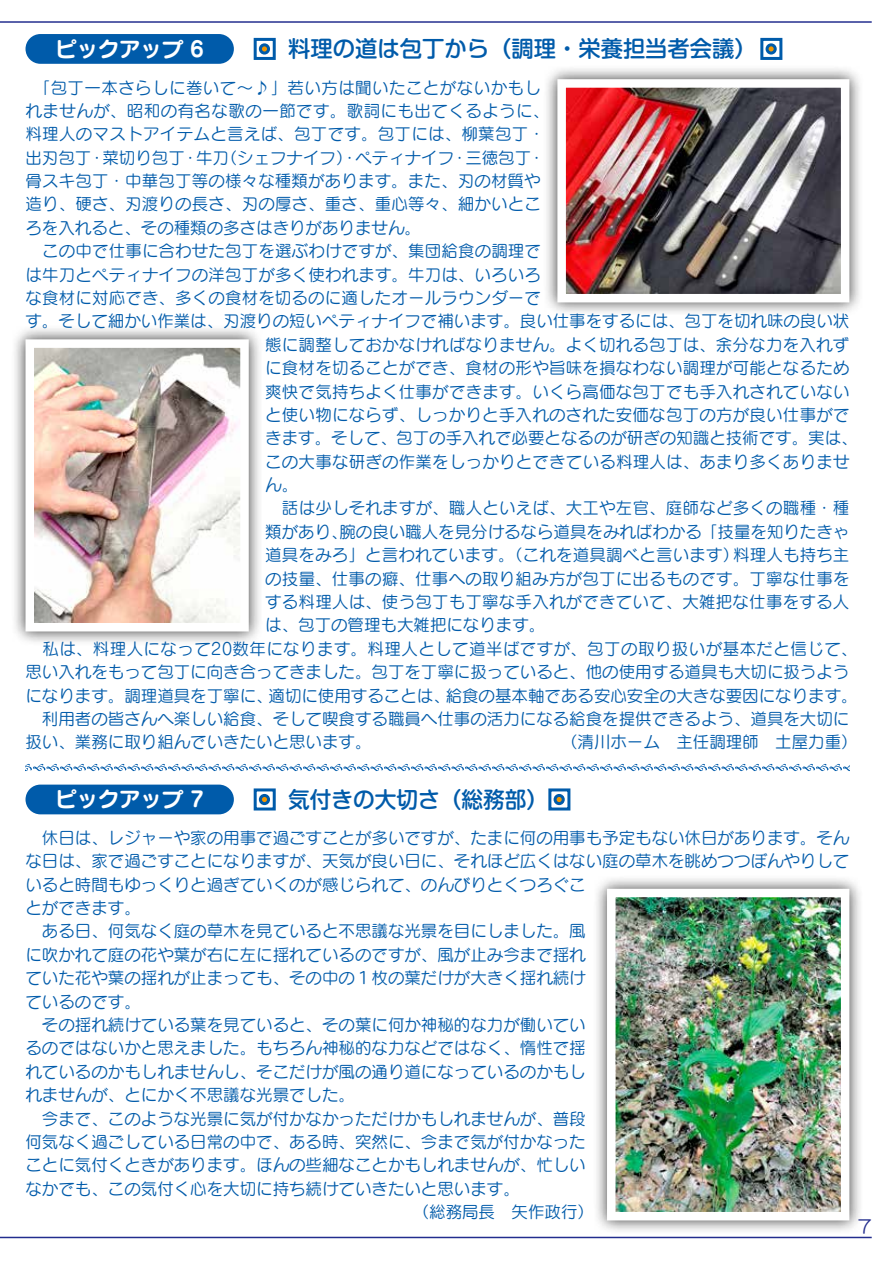
<style>
.page{position:relative;width:893px;height:1263px;background:#fff}
.page>*{position:absolute;margin:0;border:0;box-sizing:border-box;transform-origin:0 0}
.t1{font:500 22.35px "Shin M Go Pro";color:#005baa}
.t2{font:21.3px "Seurat Pro B";color:#fff}
.t3{font:18px "HG Maru Gothic MPRO";color:#222d8e}
.t4{font:16.5px "Seurat Pro M";color:#005baa}
.t5{font:16.5px "Seurat Pro M";letter-spacing:.03em;color:#005baa}
.t6{font:16.5px "Seurat Pro M";letter-spacing:.025em;color:#005baa}
.t7{font:16.5px "Seurat Pro M";letter-spacing:.02em;color:#005baa}
</style>
<div class="page">
<hr style="left:0;top:1237px;width:872px;height:1px;background:#222d8e">
<hr style="left:0;top:21px;width:872px;height:2px;background:#222d8e">
<div style="left:26px;top:34px;width:208px;height:30px;background:#005baa;border-radius:15px"></div>
<div style="left:26px;top:785px;width:208px;height:29px;background:#005baa;border-radius:15px"></div>
<svg style="left:26px;top:764px;width:823px;height:7px"></svg>
<div style="left:254px;top:38px;width:22px;height:22px;border:3px solid #005baa"></div>
<div style="left:260px;top:45px;width:9px;height:8px;background:#f39700;border-radius:50%"></div>
<div style="left:259px;top:43px;width:11px;height:12px;border:3px solid #005baa;border-radius:50%"></div>
<div style="left:254px;top:788px;width:22px;height:22px;border:3px solid #005baa"></div>
<div style="left:260px;top:795px;width:9px;height:9px;background:#f39700;border-radius:50%"></div>
<div style="left:259px;top:794px;width:11px;height:11px;border:3px solid #005baa;border-radius:50%"></div>
<div style="left:760px;top:38px;width:22px;height:22px;border:3px solid #005baa"></div>
<div style="left:767px;top:45px;width:8px;height:8px;background:#f39700;border-radius:50%"></div>
<div style="left:766px;top:43px;width:11px;height:12px;border:3px solid #005baa;border-radius:50%"></div>
<svg style="left:553px;top:794px;width:11px;height:12px"></svg>
<div style="left:548px;top:788px;width:22px;height:22px;border:3px solid #005baa"></div>
<div style="left:555px;top:795px;width:8px;height:9px;background:#f39700;border-radius:50%"></div>
<div style="left:554px;top:794px;width:11px;height:11px;border:3px solid #005baa;border-radius:50%"></div>
<div style="left:593px;top:874px;width:270px;height:361px;background:#000;opacity:.75"></div>
<img style="left:603px;top:884px;width:251px;height:341px">
<div style="left:11px;top:325px;width:252px;height:321px;background:#000;opacity:.75"></div>
<img style="left:21px;top:335px;width:232px;height:301px">
<div style="left:543px;top:65px;width:320px;height:251px;background:#000;opacity:.75"></div>
<img style="left:553px;top:75px;width:301px;height:232px">
<p class="t2" style="left:56px;top:34px;width:150px">ピックアップ 6</p>
<h1 class="t1" style="left:288px;top:31px;width:470px">料理の道は包丁から（調理・栄養担当者会議）</h1>
<p class="t6" style="left:26px;top:77px;width:517px">　「包丁一本さらしに巻いて～♪」若い方は聞いたことがないかもし</p>
<p class="t5" style="left:26px;top:100px;width:525px">れませんが、昭和の有名な歌の一節です。歌詞にも出てくるように、</p>
<p class="t7" style="left:26px;top:123px;width:521px">料理人のマストアイテムと言えば、包丁です。包丁には、柳葉包丁・</p>
<p class="t4" style="left:26px;top:147px;width:521px">出刃包丁・菜切り包丁・牛刀（シェフナイフ）・ペティナイフ・三徳包丁・</p>
<p class="t4" style="left:26px;top:170px;width:517px">骨スキ包丁・中華包丁等の様々な種類があります。また、刃の材質や</p>
<p class="t4" style="left:26px;top:193px;width:517px">造り、硬さ、刃渡りの長さ、刃の厚さ、重さ、重心等々、細かいとこ</p>
<p class="t4" style="left:26px;top:217px;width:397px">ろを入れると、その種類の多さはきりがありません。</p>
<p class="t4" style="left:26px;top:240px;width:517px">　この中で仕事に合わせた包丁を選ぶわけですが、集団給食の調理で</p>
<p class="t4" style="left:26px;top:264px;width:517px">は牛刀とペティナイフの洋包丁が多く使われます。牛刀は、いろいろ</p>
<p class="t4" style="left:26px;top:287px;width:517px">な食材に対応でき、多くの食材を切るのに適したオールラウンダーで</p>
<p class="t4" style="left:26px;top:310px;width:825px">す。そして細かい作業は、刃渡りの短いペティナイフで補います。良い仕事をするには、包丁を切れ味の良い状</p>
<p class="t4" style="left:265px;top:334px;width:586px">態に調整しておかなければなりません。よく切れる包丁は、余分な力を入れず</p>
<p class="t4" style="left:265px;top:357px;width:586px">に食材を切ることができ、食材の形や旨味を損なわない調理が可能となるため</p>
<p class="t4" style="left:265px;top:380px;width:586px">爽快で気持ちよく仕事ができます。いくら高価な包丁でも手入れされていない</p>
<p class="t4" style="left:265px;top:404px;width:586px">と使い物にならず、しっかりと手入れのされた安価な包丁の方が良い仕事がで</p>
<p class="t4" style="left:265px;top:427px;width:594px">きます。そして、包丁の手入れで必要となるのが研ぎの知識と技術です。実は、</p>
<p class="t4" style="left:265px;top:451px;width:586px">この大事な研ぎの作業をしっかりとできている料理人は、あまり多くありませ</p>
<p class="t4" style="left:265px;top:474px;width:34px">ん。</p>
<p class="t4" style="left:265px;top:497px;width:586px">　話は少しそれますが、職人といえば、大工や左官、庭師など多くの職種・種</p>
<p class="t4" style="left:265px;top:521px;width:586px">類があり、腕の良い職人を見分けるなら道具をみればわかる「技量を知りたきゃ</p>
<p class="t4" style="left:265px;top:544px;width:586px">道具をみろ」と言われています。（これを道具調べと言います）料理人も持ち主</p>
<p class="t4" style="left:265px;top:568px;width:586px">の技量、仕事の癖、仕事への取り組み方が包丁に出るものです。丁寧な仕事を</p>
<p class="t4" style="left:265px;top:591px;width:586px">する料理人は、使う包丁も丁寧な手入れができていて、大雑把な仕事をする人</p>
<p class="t4" style="left:265px;top:614px;width:282px">は、包丁の管理も大雑把になります。</p>
<p class="t5" style="left:26px;top:638px;width:833px">　私は、料理人になって20数年になります。料理人として道半ばですが、包丁の取り扱いが基本だと信じて、</p>
<p class="t4" style="left:26px;top:661px;width:825px">思い入れをもって包丁に向き合ってきました。包丁を丁寧に扱っていると、他の使用する道具も大切に扱うよう</p>
<p class="t4" style="left:26px;top:684px;width:834px">になります。調理道具を丁寧に、適切に使用することは、給食の基本軸である安心安全の大きな要因になります。</p>
<p class="t4" style="left:26px;top:708px;width:825px">　利用者の皆さんへ楽しい給食、そして喫食する職員へ仕事の活力になる給食を提供できるよう、道具を大切に</p>
<p class="t4" style="left:26px;top:731px;width:348px">扱い、業務に取り組んでいきたいと思います。</p>
<p class="t4" style="left:561px;top:731px;width:298px">（清川ホーム　主任調理師　土屋力重）</p>
<p class="t2" style="left:56px;top:784px;width:150px">ピックアップ 7</p>
<h1 class="t1" style="left:288px;top:781px;width:261px">気付きの大切さ（総務部）</h1>
<p class="t4" style="left:26px;top:827px;width:825px">　休日は、レジャーや家の用事で過ごすことが多いですが、たまに何の用事も予定もない休日があります。そん</p>
<p class="t4" style="left:26px;top:850px;width:825px">な日は、家で過ごすことになりますが、天気が良い日に、それほど広くはない庭の草木を眺めつつぼんやりして</p>
<p class="t4" style="left:26px;top:874px;width:562px">いると時間もゆっくりと過ぎていくのが感じられて、のんびりとくつろぐこ</p>
<p class="t4" style="left:26px;top:897px;width:117px">とができます。</p>
<p class="t4" style="left:26px;top:920px;width:562px">　ある日、何気なく庭の草木を見ていると不思議な光景を目にしました。風</p>
<p class="t4" style="left:26px;top:944px;width:562px">に吹かれて庭の花や葉が右に左に揺れているのですが、風が止み今まで揺れ</p>
<p class="t4" style="left:26px;top:967px;width:562px">ていた花や葉の揺れが止まっても、その中の１枚の葉だけが大きく揺れ続け</p>
<p class="t4" style="left:26px;top:991px;width:117px">ているのです。</p>
<p class="t4" style="left:26px;top:1014px;width:562px">　その揺れ続けている葉を見ていると、その葉に何か神秘的な力が働いてい</p>
<p class="t4" style="left:26px;top:1037px;width:562px">るのではないかと思えました。もちろん神秘的な力などではなく、惰性で揺</p>
<p class="t4" style="left:26px;top:1061px;width:562px">れているのかもしれませんし、そこだけが風の通り道になっているのかもし</p>
<p class="t4" style="left:26px;top:1084px;width:331px">れませんが、とにかく不思議な光景でした。</p>
<p class="t4" style="left:26px;top:1107px;width:562px">　今まで、このような光景に気が付かなかっただけかもしれませんが、普段</p>
<p class="t4" style="left:26px;top:1131px;width:562px">何気なく過ごしている日常の中で、ある時、突然に、今まで気が付かなった</p>
<p class="t4" style="left:26px;top:1154px;width:562px">ことに気付くときがあります。ほんの些細なことかもしれませんが、忙しい</p>
<p class="t4" style="left:26px;top:1178px;width:496px">なかでも、この気付く心を大切に持ち続けていきたいと思います。</p>
<p class="t4" style="left:404px;top:1201px;width:191px">　（総務局長　矢作政行）</p>
<p class="t3" style="left:858px;top:1217px;width:15px">7</p>
</div>
